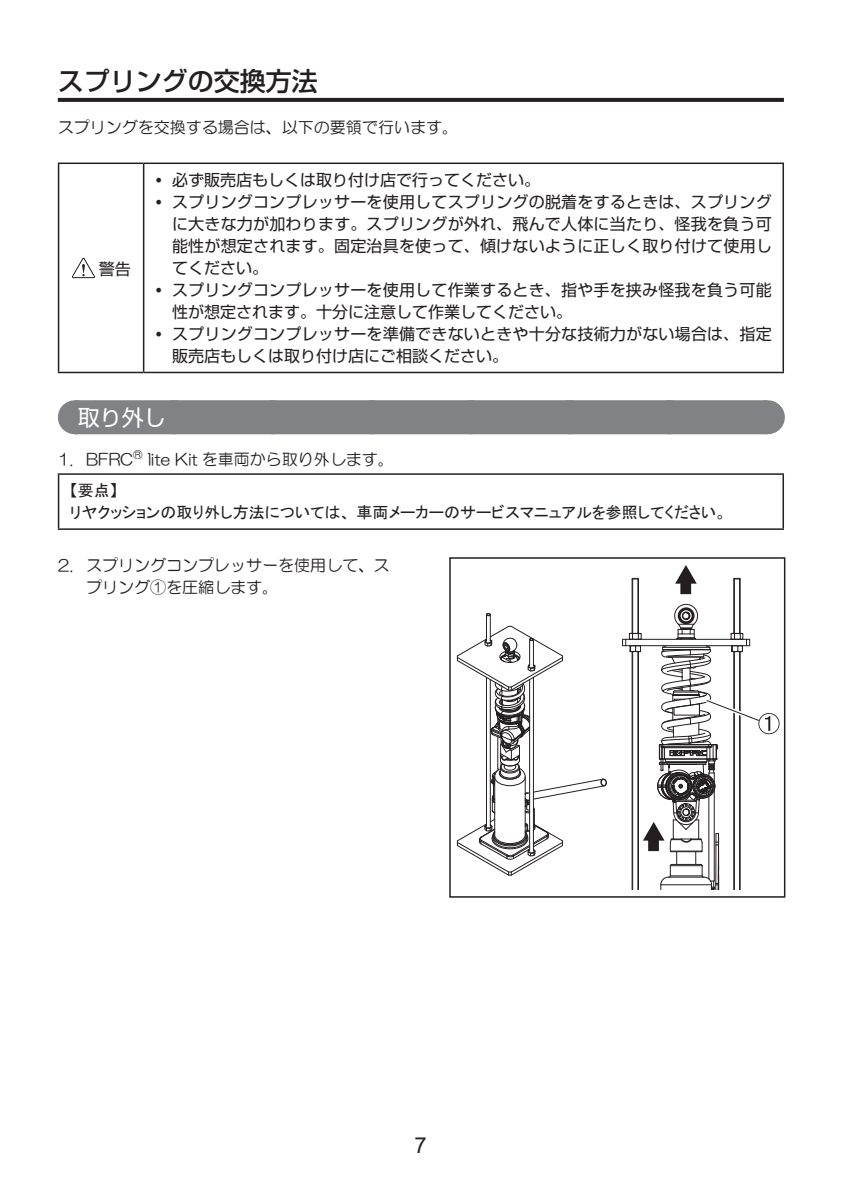
<style>
.page{position:relative;width:841px;height:1186px;background:#fff}
.page>*{position:absolute;margin:0;border:0;box-sizing:border-box;transform-origin:0 0}
.t1{font:500 26px "Shin Go Pro";color:#231f20}
.t2{font:22px "Shin Go Pro";color:#fff}
.t3{font:22px "Arial";color:#231f20}
.t4{font:16px/22px "Shin Go Pro";letter-spacing:.015em;color:#231f20}
.t5{font:16px/22px "HG Maru Gothic MPRO";color:#231f20}
.t6{font:16px/22px "MS P Gothic";color:#231f20}
.t7{font:9.4px "HG Maru Gothic MPRO";color:#231f20}
</style>
<div class="page">
<svg style="left:58px;top:98px;width:725px;height:4px;background:#272425"></svg>
<div style="left:75px;top:400px;width:691px;height:34px;background:#808285"></div>
<svg style="left:175px;top:400px;width:542px;height:1px"></svg>
<hr style="left:766px;top:400px;width:1px;height:34px;background:#808285">
<hr style="left:58px;top:162px;width:86px;height:2px;background:#231f20">
<hr style="left:58px;top:164px;width:1px;height:207px;background:#231f20">
<hr style="left:144px;top:162px;width:640px;height:2px;background:#231f20">
<hr style="left:143px;top:164px;width:1px;height:207px;background:#231f20">
<hr style="left:782px;top:164px;width:2px;height:207px;background:#231f20">
<hr style="left:58px;top:371px;width:86px;height:2px;background:#231f20">
<hr style="left:144px;top:371px;width:640px;height:2px;background:#231f20">
<svg style="left:72px;top:257px;width:23px;height:21px"></svg>
<hr style="left:58px;top:473px;width:726px;height:1px;background:#231f20">
<hr style="left:58px;top:474px;width:1px;height:54px;background:#231f20">
<hr style="left:782px;top:474px;width:2px;height:54px;background:#231f20">
<hr style="left:58px;top:528px;width:726px;height:1px;background:#231f20">
<div style="left:600px;top:778px;width:7px;height:8px;border:1px solid #231f20;border-radius:50%"></div>
<svg style="left:456px;top:613px;width:149px;height:262px"></svg>
<svg style="left:733px;top:577px;width:8px;height:2px"></svg>
<hr style="left:733px;top:579px;width:1px;height:54px;background:#231f20">
<svg style="left:631px;top:577px;width:8px;height:2px"></svg>
<hr style="left:631px;top:579px;width:1px;height:54px;background:#231f20">
<hr style="left:638px;top:579px;width:1px;height:54px;background:#231f20">
<hr style="left:734px;top:579px;width:1px;height:54px;background:#231f20">
<hr style="left:739px;top:579px;width:1px;height:54px;background:#231f20">
<hr style="left:632px;top:579px;width:1px;height:54px;background:#231f20">
<hr style="left:637px;top:579px;width:1px;height:54px;background:#231f20">
<svg style="left:675px;top:565px;width:21px;height:29px"></svg>
<svg style="left:622px;top:602px;width:157px;height:288px"></svg>
<div style="left:449px;top:557px;width:336px;height:340px;border:2px solid #231f20"></div>
<h1 class="t1" style="left:58px;top:59px;width:262px">スプリングの交換方法</h1>
<p class="t5" style="left:58px;top:116px;width:402px">スプリングを交換する場合は、以下の要領で行います。</p>
<p class="t4" style="left:99px;top:256px;width:33px">警告</p>
<p class="t4" style="left:155px;top:167px;width:387px">• 必ず販売店もしくは取り付け店で行ってください。</p>
<p class="t4" style="left:172px;top:189px;width:601px;text-align:justify;text-indent:-17px">• スプリングコンプレッサーを使用してスプリングの脱着をするときは、スプリングに大きな力が加わります。スプリングが外れ、飛んで人体に当たり、怪我を負う可能性が想定されます。固定治具を使って、傾けないように正しく取り付けて使用してください。</p>
<p class="t4" style="left:172px;top:277px;width:601px;text-indent:-17px">• スプリングコンプレッサーを使用して作業するとき、指や手を挟み怪我を負う可能性が想定されます。十分に注意して作業してください。</p>
<p class="t4" style="left:172px;top:321px;width:601px;text-indent:-17px">• スプリングコンプレッサーを準備できないときや十分な技術力がない場合は、指定販売店もしくは取り付け店にご相談ください。</p>
<h2 class="t2" style="left:78px;top:399px;width:89px">取り外し</h2>
<p class="t5" style="left:58px;top:448px;width:77px">1. BFRC</p>
<p class="t7" style="left:133px;top:449px;width:11px">®</p>
<p class="t5" style="left:148px;top:448px;width:248px">lite Kit を車両から取り外します。</p>
<p class="t6" style="left:70px;top:479px;width:658px">【要点】<br>リヤクッションの取り外し方法については、車両メーカーのサービスマニュアルを参照してください。</p>
<p class="t5" style="left:86px;top:554px;width:305px;text-indent:-28px">2. スプリングコンプレッサーを使用して、スプリング①を圧縮します。</p>
<h2 class="t3" style="left:414px;top:1129px;width:14px">7</h2>
</div>
